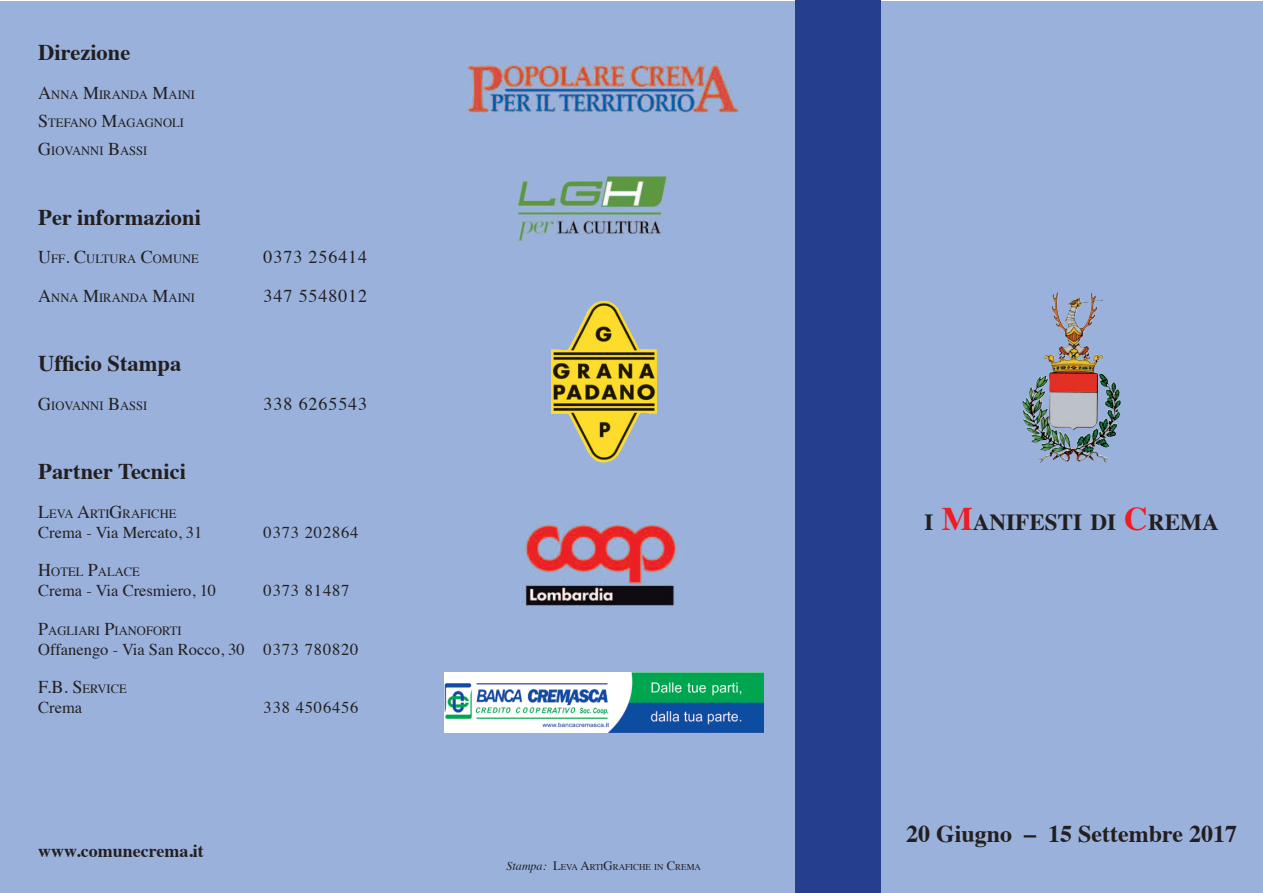
<style>
.page{position:relative;width:1263px;height:893px;background:#fff}
.page>*{position:absolute;margin:0;border:0;box-sizing:border-box;transform-origin:0 0}
.t1{font:700 24px "Times";color:#231f20}
.t2{font:700 23.1px "Times";color:#231f20}
.t3{font:700 22.5px "Times";color:#231f20}
.t4{font:18px "Times";letter-spacing:.05em;color:#231f20}
.t5{font:700 18px "Times";color:#231f20}
.t6{font:16.5px "Times";color:#231f20}
.t7{font:16.5px "Times";letter-spacing:.05em;color:#231f20}
.t8{font:12.6px "Times";color:#231f20}
.t9{font:8.85px "Times";color:#231f20}
.s1{font-size:18px}
.s2{font-style:italic;font-size:12px}
.s3{font-size:12.75px}
.s4{font-size:33px;color:#ee1d23}
</style>
<div class="page">
<div style="left:0;top:1px;width:1263px;height:892px;background:#9ab2db"></div>
<img style="left:1026px;top:292px;width:45px;height:139px">
<div style="left:795px;top:0;width:85px;height:893px;background:#253f8e"></div>
<img style="left:444px;top:673px;width:319px;height:60px">
<img style="left:551px;top:301px;width:106px;height:161px">
<p class="t3" style="left:38px;top:31px;width:94px">Direzione</p>
<p class="t8" style="left:38px;top:83px;width:158px"><span class="s1">A</span>NNA <span class="s1">M</span>IRANDA <span class="s1">M</span>AINI</p>
<p class="t8" style="left:38px;top:111px;width:147px"><span class="s1">S</span>TEFANO <span class="s1">M</span>AGAGNOLI</p>
<p class="t8" style="left:38px;top:139px;width:111px"><span class="s1">G</span>IOVANNI <span class="s1">B</span>ASS I</p>
<p class="t3" style="left:38px;top:195px;width:164px">Per informazioni</p>
<p class="t8" style="left:38px;top:247px;width:162px"><span class="s1">U</span>FF<span class="s1">. C</span>ULTURA <span class="s1">C</span>OMUNE</p>
<p class="t4" style="left:264px;top:240px;width:105px">0373 256414</p>
<p class="t8" style="left:38px;top:286px;width:158px"><span class="s1">A</span>NNA <span class="s1">M</span>IRANDA <span class="s1">M</span>AINI</p>
<p class="t4" style="left:264px;top:279px;width:105px">347 5548012</p>
<p class="t3" style="left:38px;top:342px;width:145px">Ufficio Stampa</p>
<p class="t8" style="left:38px;top:394px;width:111px"><span class="s1">G</span>IOVANNI <span class="s1">B</span>ASS I</p>
<p class="t4" style="left:264px;top:387px;width:105px">338 6265543</p>
<p class="t3" style="left:38px;top:450px;width:149px">Partner Tecnici</p>
<p class="t8" style="left:38px;top:502px;width:140px"><span class="s1">L</span>EVA <span class="s1">A</span>RTI<span class="s1">G</span>RAFICHE</p>
<p class="t6" style="left:38px;top:517px;width:166px">Crema - Via Mercato, 31</p>
<p class="t7" style="left:264px;top:517px;width:96px">0373 202864</p>
<p class="t8" style="left:38px;top:560px;width:103px"><span class="s1">H</span>OTEL <span class="s1">P</span>ALACE</p>
<p class="t6" style="left:38px;top:575px;width:179px">Crema - Via Cresmiero, 10</p>
<p class="t7" style="left:264px;top:575px;width:87px">0373 81487</p>
<p class="t8" style="left:38px;top:619px;width:145px"><span class="s1">P</span>AGLIARI <span class="s1">P</span>IANOFORTI</p>
<p class="t6" style="left:38px;top:634px;width:322px">Offanengo - Via San Rocco, 30 0373 780820</p>
<p class="t8" style="left:38px;top:677px;width:90px"><span class="s1">F.B. S</span>ERVICE</p>
<p class="t6" style="left:38px;top:692px;width:45px">Crema</p>
<p class="t7" style="left:264px;top:692px;width:96px">338 4506456</p>
<p class="t5" style="left:38px;top:833px;width:167px">www.comunecrema.it</p>
<p class="t9" style="left:507px;top:858px;width:189px"><span class="s2">Stampa:</span> <span class="s3">L</span>EVA <span class="s3">A</span>RTI<span class="s3">G</span>RAFICHE IN <span class="s3">C</span>REMA</p>
<p class="t2" style="left:924px;top:500px;width:296px">I <span class="s4">M</span>ANIFESTI DI <span class="s4">C</span>REMA</p>
<p class="t1" style="left:906px;top:811px;width:332px">20 Giugno – 15 Settembre 2017</p>
</div>
